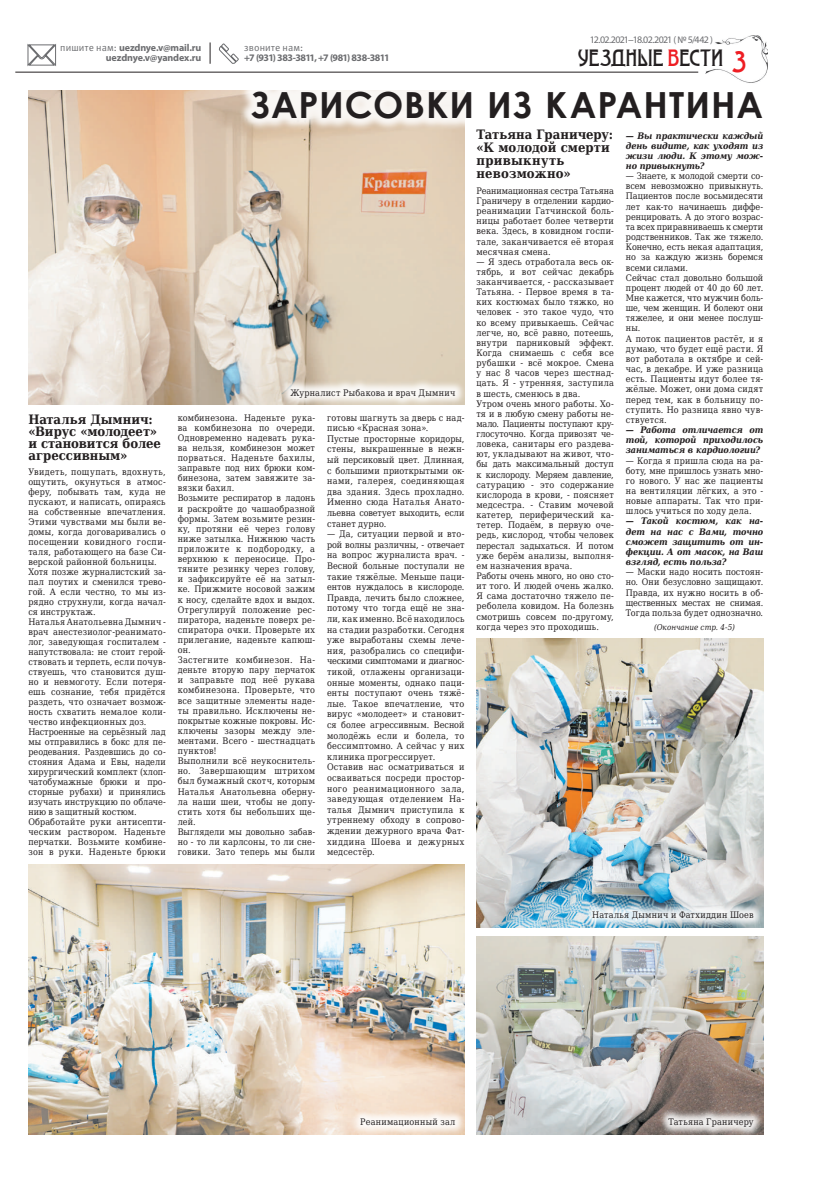
<style>
.page{position:relative;width:820px;height:1191px;background:#fff}
.page>*{position:absolute;margin:0;border:0;box-sizing:border-box;transform-origin:0 0}
.t1{font:700 36px "Century Gothic";letter-spacing:.025em;color:#231f20}
.t2{font:24px "Modernist Three";color:#231f20}
.t3{font:700 13px/12px "DejaVu Serif Condensed";color:#231f20}
.t4{font:700 10px/10px "Myriad Pro";letter-spacing:-.025em;color:#6c6d70;text-align:right}
.t5{font:700 10px "Myriad Pro";letter-spacing:-.05em;color:#6c6d70}
.t6{font:10px "Myriad Pro";letter-spacing:-.075em;color:#6c6d70}
.t7{font:10px "Meta Pro";letter-spacing:.01em;color:#6c6d70}
.t8{font:9px/10.1px "DejaVu Serif Condensed";letter-spacing:.015em;color:#231f20}
.t9{font:italic 700 9px/10.2px "DejaVu Serif Condensed";letter-spacing:-.015em;color:#231f20;text-align:justify}
.t10{font:italic 8px "DejaVu Serif Condensed";letter-spacing:-.005em;color:#231f20}
.s1{font-family:"Meta Pro";font-weight:400}
.s2{font-family:"DejaVu Serif Condensed"}
.s3{color:#ee1d23}
.s4{font-size:32px;color:#ee1d23}
</style>
<div class="page">
<img style="left:705px;top:36px;width:62px;height:42px">
<hr style="left:15px;top:72px;width:683px;height:1px;background:#231f20">
<svg style="left:27px;top:44px;width:30px;height:22px"></svg>
<svg style="left:218px;top:43px;width:21px;height:21px"></svg>
<svg style="left:209px;top:42px;width:1px;height:22px"></svg>
<img style="left:28px;top:91px;width:436px;height:314px">
<img style="left:28px;top:864px;width:436px;height:270px">
<img style="left:476px;top:936px;width:287px;height:198px">
<img style="left:476px;top:639px;width:287px;height:288px">
<div style="left:280px;top:378px;width:185px;height:30px;background:#fff;opacity:.89"></div>
<div style="left:582px;top:901px;width:181px;height:29px;background:#fff;opacity:.89"></div>
<div style="left:657px;top:1108px;width:106px;height:30px;background:#fff;opacity:.89"></div>
<div style="left:350px;top:1108px;width:115px;height:28px;background:#fff;opacity:.89"></div>
<div style="left:238px;top:78px;width:537px;height:54px;background:#fff;opacity:.89"></div>
<p class="t4" style="left:60px;top:42px;width:142px"><span class="s1">пишите нам:</span> uezdnye.v@mail.ru uezdnye.v@yandex.ru</p>
<p class="t7" style="left:244px;top:41px;width:60px">звоните нам:</p>
<p class="t5" style="left:244px;top:51px;width:147px">+7 (931) 383-3811, +7 (981) 838-3811</p>
<p class="t6" style="left:589px;top:34px;width:124px">12.02.2021<span class="s2">‒</span>18.02.2021 ( № 5/442 )</p>
<h2 class="t2" style="left:578px;top:42px;width:170px">УЕЗДНЫЕ <span class="s3">В</span>ЕСТИ <span class="s4">3</span></h2>
<h3 class="t3" style="left:28px;top:412px;width:134px">Наталья Дымнич: «Вирус «молодеет» и становится более агрессивным»</h3>
<p class="t8" style="left:28px;top:467px;width:139px">Увидеть, пощупать, вдохнуть, ощутить, окунуться в атмос&shy;феру, побывать там, куда не пускают, и написать, опираясь на собственные впечатления.<br>Этими чувствами мы были ве&shy;домы, когда договаривались о посещении ковидного госпи&shy;таля, работающего на базе Си&shy;верской районной больницы.<br>Хотя позже журналистский за&shy;пал поутих и сменился трево&shy;гой. А если честно, то мы из&shy;рядно струхнули, когда начал&shy;ся инструктаж.<br>Наталья Анатольевна Дымнич - врач анестезиолог-реанимато&shy;лог, заведующая госпиталем - напутствовала: не стоит герой&shy;ствовать и терпеть, если почув&shy;ствуешь, что становится душ&shy;но и невмоготу. Если потеря&shy;ешь сознание, тебя придётся раздеть, что означает возмож&shy;ность схватить немалое коли&shy;чество инфекционных доз.<br>Настроенные на серьёзный лад мы отправились в бокс для пе&shy;реодевания. Раздевшись до со&shy;стояния Адама и Евы, надели хирургический комплект (хлоп&shy;чатобумажные брюки и про&shy;сторные рубахи) и принялись изучать инструкцию по облаче&shy;нию в защитный костюм.<br>Обработайте руки антисепти&shy;ческим раствором. Наденьте перчатки. Возьмите комбине&shy;зон в руки. Наденьте брюки</p>
<h1 class="t1" style="left:251px;top:77px;width:513px">ЗАРИСОВКИ ИЗ КАРАНТИНА</h1>
<p class="t8" style="left:290px;top:387px;width:166px">Журналист Рыбакова и врач Дымнич</p>
<p class="t8" style="left:178px;top:412px;width:139px">комбинезона. Наденьте рука&shy;ва комбинезона по очереди.<br>Одновременно надевать рука&shy;ва нельзя, комбинезон может порваться. Наденьте бахилы, заправьте под них брюки ком&shy;бинезона, затем завяжите за&shy;вязки бахил.<br>Возьмите респиратор в ладонь и раскройте до чашаобразной формы. Затем возьмите резин&shy;ку, протяни её через голову ниже затылка. Нижнюю часть приложите к подбородку, а верхнюю к переносице. Про&shy;тяните резинку через голову, и зафиксируйте её на затыл&shy;ке. Прижмите носовой зажим к носу, сделайте вдох и выдох.<br>Отрегулируй положение рес&shy;пиратора, наденьте поверх ре&shy;спиратора очки. Проверьте их прилегание, наденьте капюш&shy;он.<br>Застегните комбинезон. На&shy;деньте вторую пару перчаток и заправьте под неё рукава комбинезона. Проверьте, что все защитные элементы наде&shy;ты правильно. Исключены не&shy;покрытые кожные покровы. Ис&shy;ключены зазоры между эле&shy;ментами. Всего - шестнадцать пунктов!<br>Выполнили всё неукоснитель&shy;но. Завершающим штрихом был бумажный скотч, которым<br>Наталья Анатольевна оберну&shy;ла наши шеи, чтобы не допу&shy;стить хотя бы небольших ще&shy;лей.<br>Выглядели мы довольно забав&shy;но - то ли карлсоны, то ли сне&shy;говики. Зато теперь мы были</p>
<p class="t8" style="left:327px;top:412px;width:139px;line-height:10.6px">готовы шагнуть за дверь с над&shy;писью «Красная зона».<br>Пустые просторные коридоры, стены, выкрашенные в нежн&shy;ый персиковый цвет. Длинная, с большими приоткрытыми ок&shy;нами, галерея, соединяющая два здания. Здесь прохладно.<br>Именно сюда Наталья Анато&shy;льевна советует выходить, если станет дурно.</p>
<p class="t8" style="left:327px;top:528px;width:139px;line-height:10.6px">— Да, ситуации первой и вто&shy;рой волны различны, - отвечает на вопрос журналиста врач. -<br>Весной больные поступали не такие тяжёлые. Меньше паци&shy;ентов нуждалось в кислороде.<br>Правда, лечить было сложнее, потому что тогда ещё не зна&shy;ли, как именно. Всё находилось на стадии разработки. Сегодня уже выработаны схемы лече&shy;ния, разобрались со специфи&shy;ческими симптомами и диагнос&shy;тикой, отлажены организаци&shy;онные моменты, однако паци&shy;енты поступают очень тяжё&shy;лые. Такое впечатление, что вирус «молодеет» и становит&shy;ся более агрессивным. Весной молодёжь если и болела, то бессимптомно. А сейчас у них клиника прогрессирует.<br>Оставив нас осматриваться и осваиваться посреди простор&shy;ного реанимационного зала, заведующая отделением На&shy;талья Дымнич приступила к утреннему обходу в сопрово&shy;ждении дежурного врача Фат&shy;хиддина Шоева и дежурных медсестёр.</p>
<h3 class="t3" style="left:476px;top:127px;width:138px;line-height:13.1px">Татьяна Граничеру: «К молодой смерти привыкнуть невозможно»</h3>
<p class="t8" style="left:476px;top:185px;width:139px;text-align:justify">Реанимационная сестра Татьяна Граничеру в отделении кардио&shy;реанимации Гатчинской боль&shy;ницы работает более четверти века. Здесь, в ковидном госпи&shy;тале, заканчивается её вторая месячная смена.</p>
<p class="t8" style="left:476px;top:256px;width:139px">— Я здесь отработала весь ок&shy;тябрь, и вот сейчас декабрь заканчивается, - рассказывает<br>Татьяна. - Первое время в та&shy;ких костюмах было тяжко, но человек - это такое чудо, что ко всему привыкаешь. Сейчас легче, но, всё равно, потеешь, внутри парниковый эффект.<br>Когда снимаешь с себя все рубашки - всё мокрое. Смена у нас 8 часов через шестнад&shy;цать. Я - утренняя, заступила в шесть, сменюсь в два.<br>Утром очень много работы. Хо&shy;тя и в любую смену работы не&shy;мало. Пациенты поступают кру&shy;глосуточно. Когда привозят че&shy;ловека, санитары его раздева&shy;ют, укладывают на живот, что&shy;бы дать максимальный доступ к кислороду. Меряем давление, сатурацию - это содержание кислорода в крови, - поясняет медсестра. - Ставим мочевой катетер, периферический ка&shy;тетер. Подаём, в первую оче&shy;редь, кислород, чтобы человек перестал задыхаться. И потом уже берём анализы, выполня&shy;ем назначения врача.<br>Работы очень много, но оно сто&shy;ит того. И людей очень жалко.<br>Я сама достаточно тяжело пе&shy;реболела ковидом. На болезнь смотришь совсем по-другому, когда через это проходишь.</p>
<p class="t9" style="left:625px;top:130px;width:139px">— Вы практически каждый день видите, как уходят из жизи люди. К этому мож&shy;но привыкнуть?</p>
<p class="t8" style="left:625px;top:171px;width:139px">— Знаете, к молодой смерти со&shy;всем невозможно привыкнуть.<br>Пациентов после восьмидесяти лет как-то начинаешь диффе&shy;ренцировать. А до этого возрас&shy;та всех приравниваешь к смерти родственников. Так же тяжело.<br>Конечно, есть некая адаптация, но за каждую жизнь боремся всеми силами.<br>Сейчас стал довольно большой процент людей от 40 до 60 лет.<br>Мне кажется, что мужчин боль&shy;ше, чем женщин. И болеют они тяжелее, и они менее послуш&shy;ны.<br>А поток пациентов растёт, и я думаю, что будет ещё расти. Я вот работала в октябре и сей&shy;час, в декабре. И уже разница есть. Пациенты идут более тя&shy;жёлые. Может, они дома сидят перед тем, как в больницу по&shy;ступить. Но разница явно чув&shy;ствуется.</p>
<p class="t9" style="left:625px;top:424px;width:139px">— Работа отличается от той, которой приходилось заниматься в кардиологии?</p>
<p class="t8" style="left:625px;top:455px;width:139px;text-align:justify">— Когда я пришла сюда на ра&shy;боту, мне пришлось узнать мно&shy;го нового. У нас же пациенты на вентиляции лёгких, а это - новые аппараты. Так что при&shy;шлось учиться по ходу дела.</p>
<p class="t9" style="left:625px;top:515px;width:139px">— Такой костюм, как на&shy;дет на нас с Вами, точно сможет защитить от ин&shy;фекции. А от масок, на Ваш взгляд, есть польза?</p>
<p class="t8" style="left:625px;top:566px;width:139px;text-align:justify">— Маски надо носить постоян&shy;но. Они безусловно защищают.<br>Правда, их нужно носить в об&shy;щественных местах не снимая.<br>Тогда польза будет однозначно.</p>
<p class="t10" style="left:654px;top:620px;width:82px">(Окончание стр. 4-5)</p>
<p class="t8" style="left:592px;top:909px;width:163px">Наталья Дымнич и Фатхиддин Шоев</p>
<p class="t8" style="left:360px;top:1116px;width:97px">Реанимационный зал</p>
<p class="t8" style="left:668px;top:1116px;width:87px">Татьяна Граничеру</p>
</div>
